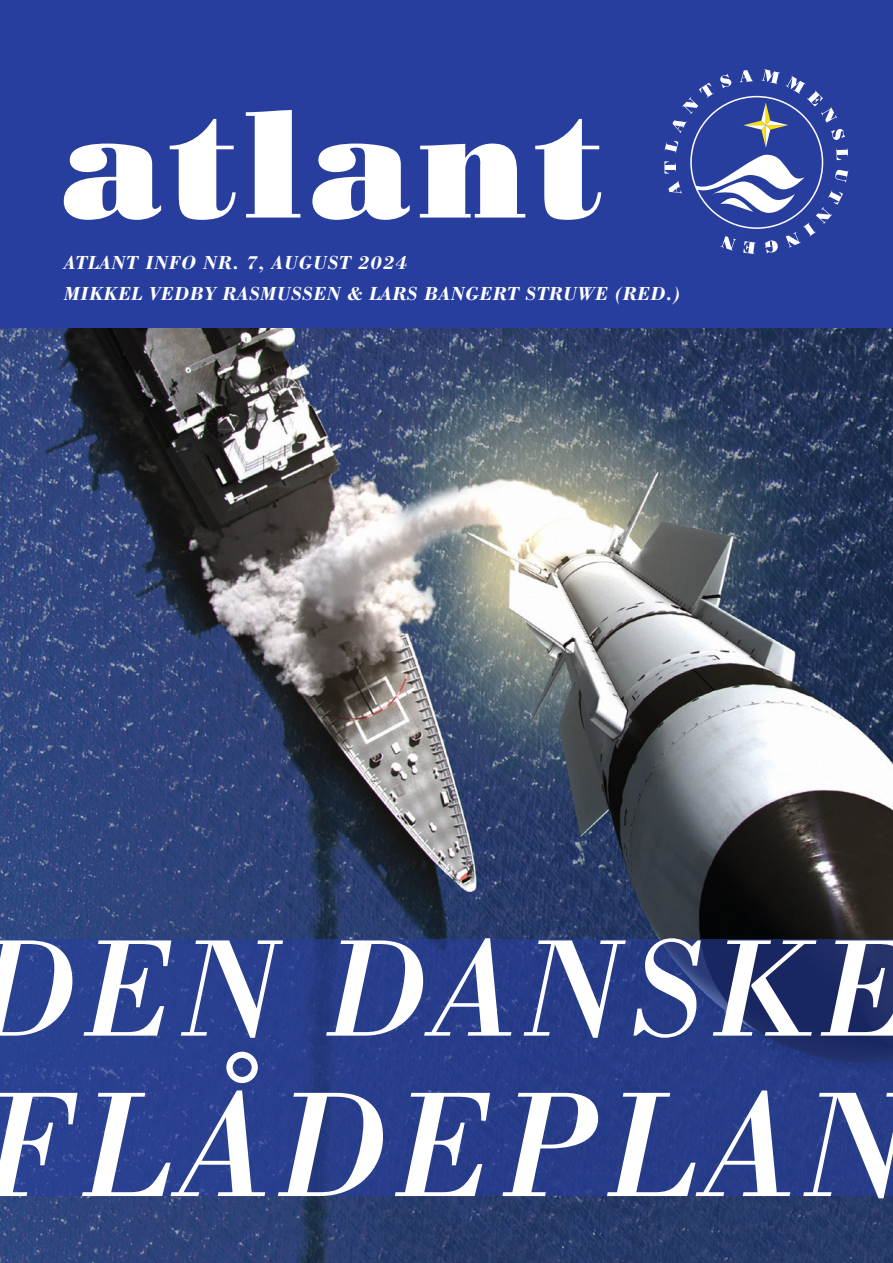
<style>
.page{position:relative;width:893px;height:1263px;background:#fff}
.page>*{position:absolute;margin:0;border:0;box-sizing:border-box;transform-origin:0 0}
.t1{font:italic 154.5px "Bodoni Std";letter-spacing:.025em;color:#fff}
.t2{font:italic 142.5px "Bodoni Std";letter-spacing:.025em;color:#fff}
.t3{font:italic 700 19.5px/31.5px "Bodoni Std";letter-spacing:.015em;color:#fff}
</style>
<div class="page">
<img style="left:0;top:327px;width:893px;height:936px">
<div style="left:0;top:0;width:893px;height:327px;background:#273e9f"></div>
<svg style="left:64px;top:110px;width:537px;height:110px"></svg>
<svg style="left:664px;top:69px;width:184px;height:185px"></svg>
<svg style="left:0;top:940px;width:893px;height:256px;fill:#283e8b"></svg>
<p class="t3" style="left:64px;top:246px;width:345px">ATLANT INFO NR. 7, AUGUST 2024<br>MIKKEL VEDBY RASMUSS</p>
<p class="t3" style="left:313px;top:278px;width:368px">EN &amp; LARS BANGERT STRUWE (RED.)</p>
<h2 class="t2" style="left:-27px;top:902px;width:940px">DEN DANSKE</h2>
<h1 class="t1" style="left:-19px;top:1052px;width:932px">FLÅDEPLAN</h1>
</div>
